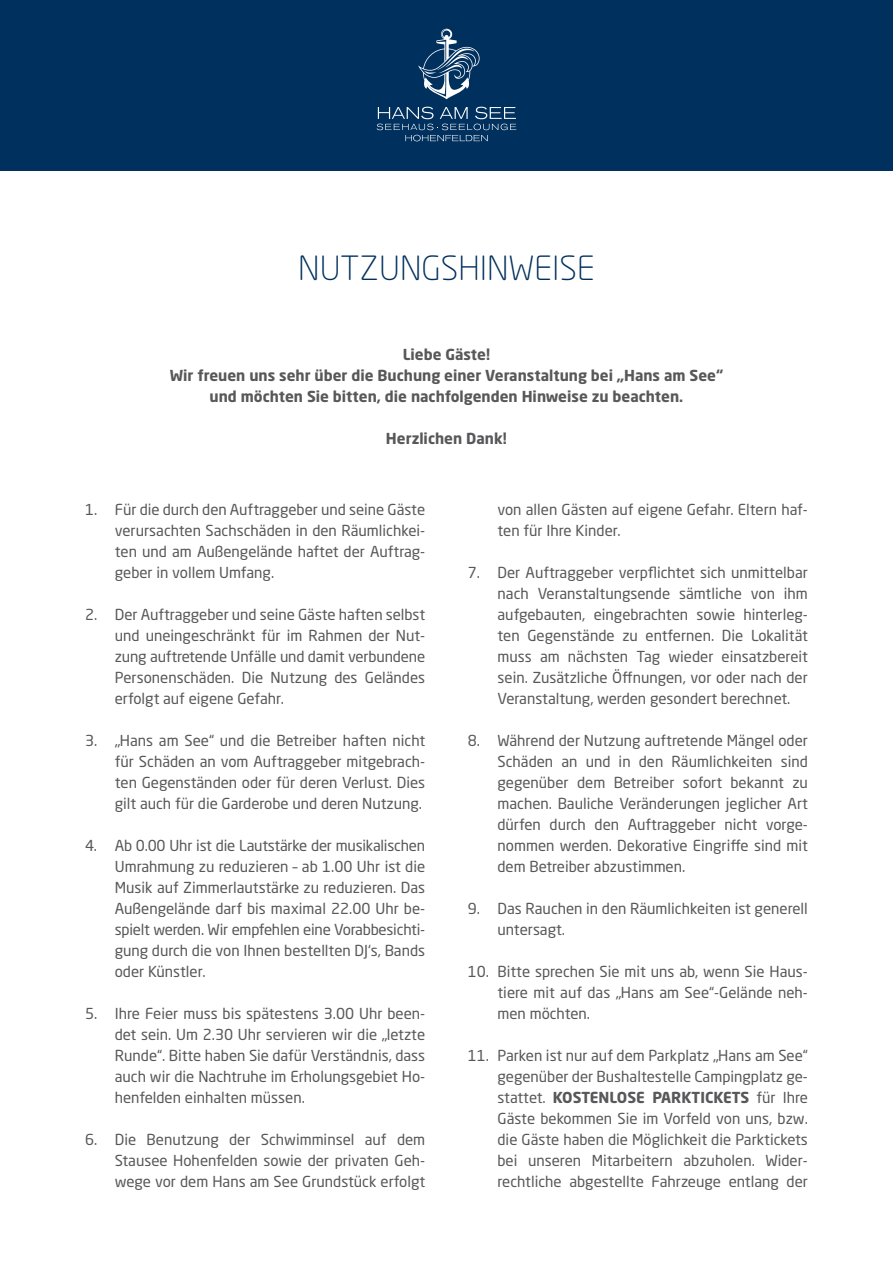
<style>
.page{position:relative;width:893px;height:1263px;background:#fff}
.page>*{position:absolute;margin:0;border:0;box-sizing:border-box;transform-origin:0 0}
.t1{font:300 33px "Neo Sans Std";color:#00305e}
.t2{font:15px/21px "Neo Sans Std";color:#58585a;text-align:justify}
.t3{font:700 15px/21px "Neo Sans Std";color:#58585a;text-align:center}
.s1{font-weight:700}
</style>
<div class="page">
<div style="left:0;top:0;width:893px;height:170px;background:#00305e"></div>
<svg style="left:377px;top:107px;width:139px;height:34px"></svg>
<svg style="left:418px;top:29px;width:62px;height:70px"></svg>
<h1 class="t1" style="left:298px;top:249px;width:298px">NUTZUNGSHINWEISE</h1>
<p class="t3" style="left:170px;top:344px;width:555px">Liebe Gäste!<br>Wir freuen uns sehr über die Buchung einer Veranstaltung bei „Hans am See“ und möchten Sie bitten, die nachfolgenden Hinweise zu beachten.</p>
<p class="t3" style="left:386px;top:428px;width:123px">Herzlichen Dank!</p>
<p class="t2" style="left:115px;top:499px;width:312px;text-indent:-30px">1. Für die durch den Auftraggeber und seine Gäste verursachten Sachschäden in den Räumlichkei&shy;ten und am Außengelände haftet der Auftrag&shy;geber in vollem Umfang.</p>
<p class="t2" style="left:115px;top:604px;width:312px;text-indent:-30px">2. Der Auftraggeber und seine Gäste haften selbst und uneingeschränkt für im Rahmen der Nut&shy;zung auftretende Unfälle und damit verbundene Personenschäden. Die Nutzung des Geländes erfolgt auf eigene Gefahr.</p>
<p class="t2" style="left:115px;top:730px;width:312px;text-indent:-30px">3. „Hans am See“ und die Betreiber haften nicht für Schäden an vom Auftraggeber mitgebrach&shy;ten Gegenständen oder für deren Verlust. Dies gilt auch für die Garderobe und deren Nutzung.</p>
<p class="t2" style="left:115px;top:835px;width:312px;text-indent:-30px">4. Ab 0.00 Uhr ist die Lautstärke der musikalischen Umrahmung zu reduzieren – ab 1.00 Uhr ist die Musik auf Zimmerlautstärke zu reduzieren. Das Außengelände darf bis maximal 22.00 Uhr be&shy;spielt werden. Wir empfehlen eine Vorabbesichti&shy;gung durch die von Ihnen bestellten DJ‘s, Bands oder Künstler.</p>
<p class="t2" style="left:115px;top:1003px;width:312px;text-indent:-30px">5. Ihre Feier muss bis spätestens 3.00 Uhr been&shy;det sein. Um 2.30 Uhr servieren wir die „letzte Runde“. Bitte haben Sie dafür Verständnis, dass auch wir die Nachtruhe im Erholungsgebiet Ho&shy;henfelden einhalten müssen.</p>
<p class="t2" style="left:115px;top:1129px;width:312px;text-indent:-30px">6. Die Benutzung der Schwimminsel auf dem Stausee Hohenfelden sowie der privaten Geh&shy;wege vor dem Hans am See Grundstück erfolgt</p>
<p class="t2" style="left:497px;top:499px;width:312px">von allen Gästen auf eigene Gefahr. Eltern haf&shy;ten für Ihre Kinder.</p>
<p class="t2" style="left:497px;top:562px;width:312px;text-indent:-30px">7. Der Auftraggeber verpflichtet sich unmittelbar nach Veranstaltungsende sämtliche von ihm aufgebauten, eingebrachten sowie hinterleg&shy;ten Gegenstände zu entfernen. Die Lokalität muss am nächsten Tag wieder einsatzbereit sein. Zusätzliche Öffnungen, vor oder nach der Veranstaltung, werden gesondert berechnet.</p>
<p class="t2" style="left:497px;top:730px;width:312px;text-indent:-30px">8. Während der Nutzung auftretende Mängel oder Schäden an und in den Räumlichkeiten sind gegenüber dem Betreiber sofort bekannt zu machen. Bauliche Veränderungen jeglicher Art dürfen durch den Auftraggeber nicht vorge&shy;nommen werden. Dekorative Eingriffe sind mit dem Betreiber abzustimmen.</p>
<p class="t2" style="left:497px;top:898px;width:312px;text-indent:-30px">9. Das Rauchen in den Räumlichkeiten ist generell untersagt.</p>
<p class="t2" style="left:497px;top:961px;width:312px;text-indent:-30px">10. Bitte sprechen Sie mit uns ab, wenn Sie Haus&shy;tiere mit auf das „Hans am See“-Gelände neh&shy;men möchten.</p>
<p class="t2" style="left:497px;top:1045px;width:312px;text-indent:-30px">11. Parken ist nur auf dem Parkplatz „Hans am See“ gegenüber der Bushaltestelle Campingplatz ge&shy;stattet. <span class="s1">KOSTENLOSE PARKTICKETS</span> für Ihre Gäste bekommen Sie im Vorfeld von uns, bzw. die Gäste haben die Möglichkeit die Parktickets bei unseren Mitarbeitern abzuholen. Wider&shy;rechtliche abgestellte Fahrzeuge entlang der</p>
</div>
